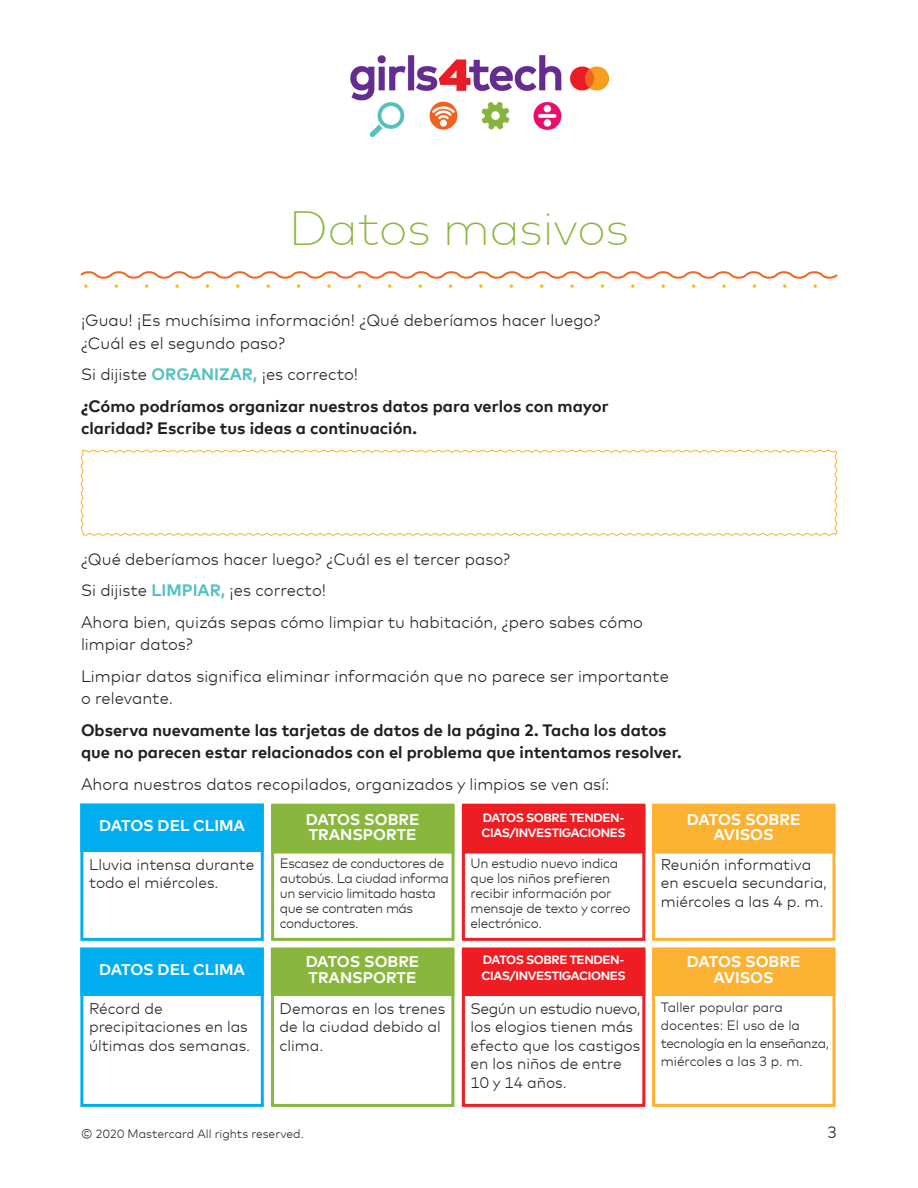
<style>
.page{position:relative;width:918px;height:1188px;background:#fff}
.page>*{position:absolute;margin:0;border:0;box-sizing:border-box;transform-origin:0 0}
.New_Top_Subhead{font:200 48px "Mark Offc For MC";color:#89b63d}
.New_Text{font:300 16.5px/22.5px "Mark Offc For MC";color:#231f20}
.New_Text-2{font:700 16.5px/22.5px "Mark Offc For MC";color:#231f20}
.New_Text-3{font:300 15.45px/18.5px "Mark Offc For MC";color:#231f20}
.Sidebar_Head{font:700 15.45px/15.5px "Mark Offc For MC";color:#fff}
.New_Text-4{font:300 13.5px/15px "Mark Offc For MC";letter-spacing:-.025em;color:#231f20}
.New_Text-5{font:300 13.5px/18px "Mark Offc For MC";color:#231f20}
.Sidebar_Head-2{font:700 12px/15.5px "Mark Offc For MC";letter-spacing:-.03em;color:#fff}
.t1{font:300 12px "Mark Offc For MC";color:#231f20}
.s1{font-weight:700;color:#53c2bf}
</style>
<div class="page">
<img style="left:351px;top:56px;width:257px;height:81px">
<svg style="left:80px;top:271px;width:758px;height:17px"></svg>
<svg style="left:80px;top:449px;width:758px;height:87px"></svg>
<div style="left:80px;top:804px;width:184px;height:137px;border:3px solid #00aeef"></div>
<div style="left:82px;top:805px;width:180px;height:46px;background:#00aeef"></div>
<div style="left:80px;top:804px;width:184px;height:48px;border:3px solid #00aeef"></div>
<div style="left:271px;top:948px;width:183px;height:159px;border:3px solid #89b63d"></div>
<div style="left:271px;top:804px;width:184px;height:137px;border:3px solid #89b63d"></div>
<div style="left:272px;top:807px;width:181px;height:45px;background:#89b63d"></div>
<div style="left:271px;top:805px;width:183px;height:49px;border:3px solid #89b63d"></div>
<div style="left:462px;top:804px;width:183px;height:137px;border:3px solid #ee1d23"></div>
<div style="left:463px;top:807px;width:181px;height:45px;background:#ee1d23"></div>
<div style="left:462px;top:805px;width:183px;height:49px;border:3px solid #ee1d23"></div>
<div style="left:652px;top:804px;width:183px;height:137px;border:3px solid #fbb131"></div>
<div style="left:653px;top:807px;width:181px;height:45px;background:#fbb131"></div>
<div style="left:652px;top:805px;width:183px;height:49px;border:3px solid #fbb131"></div>
<div style="left:80px;top:948px;width:184px;height:159px;border:3px solid #00aeef"></div>
<div style="left:82px;top:949px;width:180px;height:46px;background:#00aeef"></div>
<div style="left:80px;top:948px;width:184px;height:48px;border:3px solid #00aeef"></div>
<div style="left:652px;top:948px;width:184px;height:159px;border:3px solid #fbb131"></div>
<div style="left:653px;top:949px;width:181px;height:46px;background:#fbb131"></div>
<div style="left:652px;top:948px;width:183px;height:48px;border:3px solid #fbb131"></div>
<div style="left:462px;top:948px;width:183px;height:159px;border:3px solid #ee1d23"></div>
<div style="left:463px;top:949px;width:181px;height:46px;background:#ee1d23"></div>
<div style="left:462px;top:948px;width:183px;height:48px;border:3px solid #ee1d23"></div>
<div style="left:272px;top:949px;width:181px;height:46px;background:#89b63d"></div>
<div style="left:271px;top:948px;width:183px;height:48px;border:3px solid #89b63d"></div>
<p class="New_Top_Subhead" style="left:289px;top:192px;width:341px">Datos masivos</p>
<p class="New_Text" style="left:81px;top:308px;width:521px">¡Guau! ¡Es muchísima información! ¿Qué deberíamos hacer luego? ¿Cuál es el segundo paso?</p>
<p class="New_Text" style="left:81px;top:362px;width:279px">Si dijiste <span class="s1">ORGANIZAR,</span> ¡es correcto!</p>
<p class="New_Text-2" style="left:81px;top:393px;width:529px">¿Cómo podríamos organizar nuestros datos para verlos con mayor claridad? Escribe tus ideas a continuación.</p>
<p class="New_Text" style="left:81px;top:546px;width:431px">¿Qué deberíamos hacer luego? ¿Cuál es el tercer paso?</p>
<p class="New_Text" style="left:81px;top:578px;width:247px">Si dijiste <span class="s1">LIMPIAR,</span> ¡es correcto!</p>
<p class="New_Text" style="left:81px;top:609px;width:564px">Ahora bien, quizás sepas cómo limpiar tu habitación, ¿pero sabes cómo limpiar datos?</p>
<p class="New_Text" style="left:81px;top:663px;width:589px">Limpiar datos significa eliminar información que no parece ser importante o relevante.</p>
<p class="New_Text-2" style="left:81px;top:717px;width:602px">Observa nuevamente las tarjetas de datos de la página 2. Tacha los datos que no parecen estar relacionados con el problema que intentamos resolver.</p>
<p class="New_Text" style="left:81px;top:771px;width:530px">Ahora nuestros datos recopilados, organizados y limpios se ven así:</p>
<p class="Sidebar_Head" style="left:99px;top:816px;width:147px">DATOS DEL CLIMA</p>
<p class="New_Text-3" style="left:89px;top:854px;width:167px">Lluvia intensa durante todo el miércoles.</p>
<p class="Sidebar_Head" style="left:99px;top:960px;width:147px">DATOS DEL CLIMA</p>
<p class="New_Text-3" style="left:89px;top:998px;width:163px">Récord de precipitaciones en las últimas dos semanas.</p>
<p class="Sidebar_Head" style="left:306px;top:810px;width:115px">DATOS SOBRE<br>TRANSPORTE</p>
<p class="Sidebar_Head-2" style="left:482px;top:809px;width:146px">DATOS SOBRE TENDEN-<br>CIAS/INVESTIGACIONES</p>
<p class="Sidebar_Head" style="left:687px;top:810px;width:115px;text-align:center">DATOS SOBRE<br>AVISOS</p>
<p class="New_Text-4" style="left:280px;top:855px;width:171px">Escasez de conductores de autobús. La ciudad informa un servicio limitado hasta que se contraten más conductores.</p>
<p class="New_Text-4" style="left:471px;top:855px;width:161px">Un estudio nuevo indica que los niños prefieren recibir información por mensaje de texto y correo electrónico.</p>
<p class="New_Text-3" style="left:661px;top:854px;width:168px">Reunión informativa en escuela secundaria, miércoles a las 4 p. m.</p>
<p class="Sidebar_Head" style="left:306px;top:953px;width:115px">DATOS SOBRE<br>TRANSPORTE</p>
<p class="Sidebar_Head-2" style="left:482px;top:951px;width:146px">DATOS SOBRE TENDEN-<br>CIAS/INVESTIGACIONES</p>
<p class="Sidebar_Head" style="left:687px;top:953px;width:115px;text-align:center">DATOS SOBRE<br>AVISOS</p>
<p class="New_Text-3" style="left:280px;top:998px;width:167px">Demoras en los trenes de la ciudad debido al clima.</p>
<p class="New_Text-3" style="left:471px;top:998px;width:172px">Según un estudio nuevo, los elogios tienen más efecto que los castigos en los niños de entre<br>10 y 14 años.</p>
<p class="New_Text-5" style="left:661px;top:998px;width:170px">Taller popular para docentes: El uso de la tecnología en la enseñanza, miércoles a las 3 p. m.</p>
<p class="t1" style="left:81px;top:1125px;width:224px">© 2020 Mastercard All rights reserved.</p>
<p class="New_Text" style="left:827px;top:1120px;width:11px">3</p>
</div>
